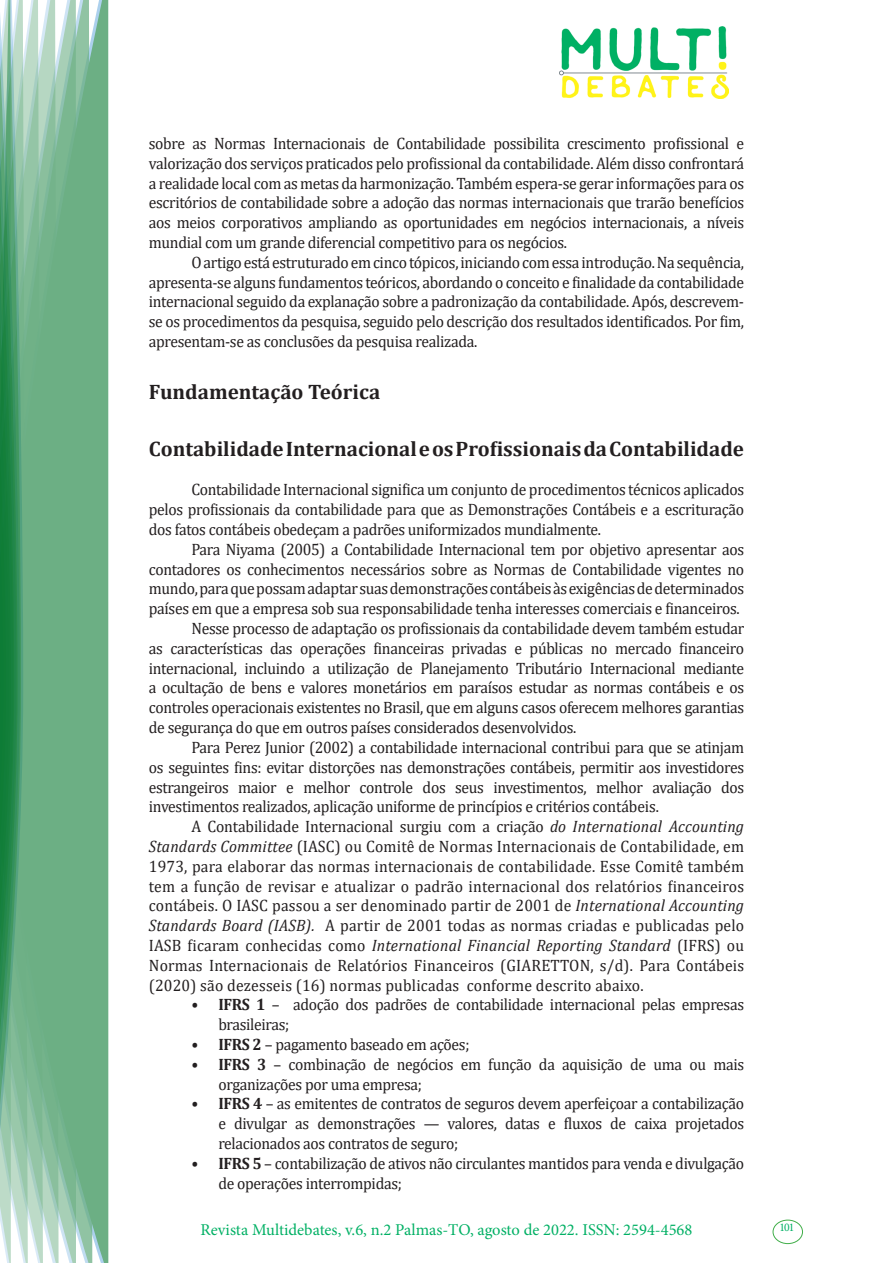
<style>
.page{position:relative;width:893px;height:1263px;background:#fff}
.page>*{position:absolute;margin:0;border:0;box-sizing:border-box;transform-origin:0 0}
.Titulo_2{font:700 21px "Cambria";color:#231f20}
.texto{font:16.5px/19.8px "Cambria";letter-spacing:-.02em;color:#231f20;text-align:justify;scale:.95 1}
.t1{font:16.5px "Minion Pro";color:#00b064}
.t2{font:11.7px "Minion Pro";color:#00b064}
.s1{font-style:italic}
.s2{font-weight:700}
</style>
<div class="page">
<img style="left:559px;top:26px;width:169px;height:72px">
<div style="left:95px;top:0;width:14px;height:1263px;background:#6caf84"></div>
<svg style="left:79px;top:0;width:16px;height:1263px;background:#71b289"></svg>
<svg style="left:62px;top:0;width:17px;height:1263px;background:#75b48c"></svg>
<svg style="left:45px;top:0;width:17px;height:1263px;background:#7cb792"></svg>
<svg style="left:30px;top:0;width:15px;height:1263px;background:#80ba96"></svg>
<svg style="left:0;top:0;width:30px;height:1263px;background:#61a97f"></svg>
<div style="left:772px;top:1219px;width:31px;height:25px;border:1px solid #40ae49;border-radius:50%"></div>
<p class="texto" style="left:149px;top:133px;width:628px">sobre as Normas Internacionais de Contabilidade possibilita crescimento profissional e valorização dos serviços praticados pelo profissional da contabilidade. Além disso confrontará a realidade local com as metas da harmonização. Também espera-se gerar informações para os escritórios de contabilidade sobre a adoção das normas internacionais que trarão benefícios aos meios corporativos ampliando as oportunidades em negócios internacionais, a níveis mundial com um grande diferencial competitivo para os negócios.</p>
<p class="texto" style="left:149px;top:252px;width:628px;text-indent:43px">O artigo está estruturado em cinco tópicos, iniciando com essa introdução. Na sequência, apresenta-se alguns fundamentos teóricos, abordando o conceito e finalidade da contabilidade internacional seguido da explanação sobre a padronização da contabilidade. Após, descrevem&shy;se os procedimentos da pesquisa, seguido pelo descrição dos resultados identificados. Por fim, apresentam-se as conclusões da pesquisa realizada.</p>
<p class="Titulo_2" style="left:149px;top:377px;width:233px">Fundamentação Teórica</p>
<p class="Titulo_2" style="left:149px;top:434px;width:597px">Contabilidade Internacional e os Profissionais da Contabilidade</p>
<p class="texto" style="left:149px;top:480px;width:628px;text-indent:43px">Contabilidade Internacional significa um conjunto de procedimentos técnicos aplicados pelos profissionais da contabilidade para que as Demonstrações Contábeis e a escrituração dos fatos contábeis obedeçam a padrões uniformizados mundialmente.</p>
<p class="texto" style="left:149px;top:539px;width:628px;text-indent:43px">Para Niyama (2005) a Contabilidade Internacional tem por objetivo apresentar aos contadores os conhecimentos necessários sobre as Normas de Contabilidade vigentes no mundo, para que possam adaptar suas demonstrações contábeis às exigências de determinados países em que a empresa sob sua responsabilidade tenha interesses comerciais e financeiros.</p>
<p class="texto" style="left:149px;top:618px;width:628px;text-indent:43px">Nesse processo de adaptação os profissionais da contabilidade devem também estudar as características das operações financeiras privadas e públicas no mercado financeiro internacional, incluindo a utilização de Planejamento Tributário Internacional mediante a ocultação de bens e valores monetários em paraísos estudar as normas contábeis e os controles operacionais existentes no Brasil, que em alguns casos oferecem melhores garantias de segurança do que em outros países considerados desenvolvidos.</p>
<p class="texto" style="left:149px;top:737px;width:628px;text-indent:43px">Para Perez Junior (2002) a contabilidade internacional contribui para que se atinjam os seguintes fins: evitar distorções nas demonstrações contábeis, permitir aos investidores estrangeiros maior e melhor controle dos seus investimentos, melhor avaliação dos investimentos realizados, aplicação uniforme de princípios e critérios contábeis.</p>
<p class="texto" style="left:149px;top:816px;width:628px;text-indent:43px">A Contabilidade Internacional surgiu com a criação <span class="s1">do International Accounting Standards Committee</span> (IASC) ou Comitê de Normas Internacionais de Contabilidade, em 1973, para elaborar das normas internacionais de contabilidade. Esse Comitê também tem a função de revisar e atualizar o padrão internacional dos relatórios financeiros contábeis. O IASC passou a ser denominado partir de 2001 de <span class="s1">International Accounting Standards Board (IASB).</span> A partir de 2001 todas as normas criadas e publicadas pelo IASB ficaram conhecidas como <span class="s1">International Financial Reporting Standard</span> (IFRS) ou Normas Internacionais de Relatórios Financeiros (GIARETTON, s/d). Para Contábeis (2020) são dezesseis (16) normas publicadas conforme descrito abaixo.</p>
<p class="texto" style="left:218px;top:995px;width:555px;text-indent:-27px"><span class="s2">• IFRS 1</span> – adoção dos padrões de contabilidade internacional pelas empresas brasileiras;</p>
<p class="texto" style="left:191px;top:1034px;width:294px"><span class="s2">• IFRS 2</span> – pagamento baseado em ações;</p>
<p class="texto" style="left:218px;top:1054px;width:555px;text-indent:-27px"><span class="s2">• IFRS 3</span> – combinação de negócios em função da aquisição de uma ou mais organizações por uma empresa;</p>
<p class="texto" style="left:218px;top:1094px;width:555px;text-indent:-27px"><span class="s2">• IFRS 4</span> – as emitentes de contratos de seguros devem aperfeiçoar a contabilização e divulgar as demonstrações — valores, datas e fluxos de caixa projetados relacionados aos contratos de seguro;</p>
<p class="texto" style="left:218px;top:1153px;width:555px;text-indent:-27px"><span class="s2">• IFRS 5</span> – contabilização de ativos não circulantes mantidos para venda e divulgação de operações interrompidas;</p>
<p class="t1" style="left:200px;top:1218px;width:493px">Revista Multidebates, v.6, n.2 Palmas-TO, agosto de 2022. ISSN: 2594-4568</p>
<p class="t2" style="left:779px;top:1219px;width:16px">101</p>
</div>
